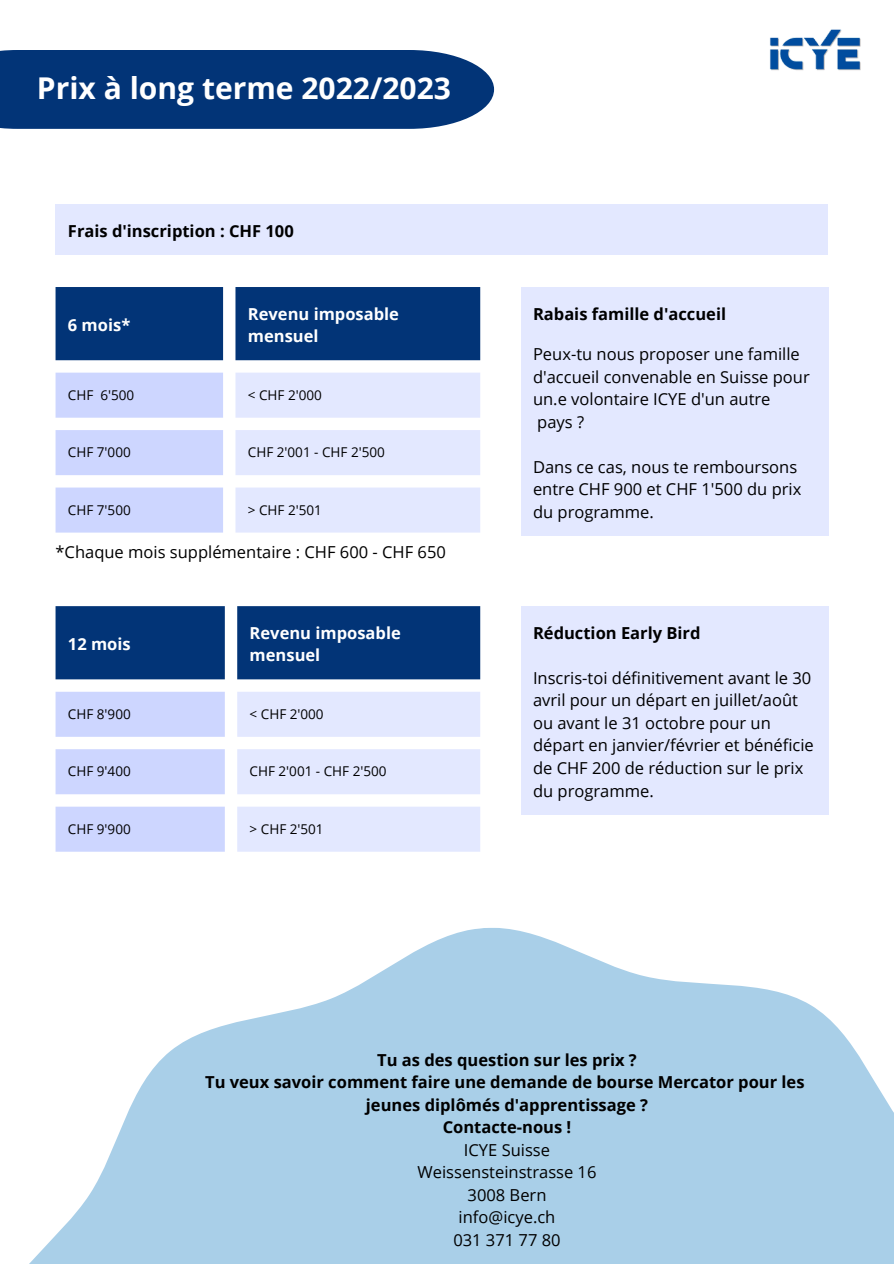
<style>
.page{position:relative;width:894px;height:1264px;background:#fff}
.page>*{position:absolute;margin:0;border:0;box-sizing:border-box;transform-origin:0 0}
.t1{font:700 30px "Open Sans";color:#fff}
.t2{font:16.5px/22.5px "Open Sans";color:#000}
.t3{font:700 16.5px/22.5px "Open Sans";color:#000;text-align:center}
.t4{font:700 16.5px/22.5px "Open Sans";color:#fff}
.t5{font:13.5px "Open Sans";color:#000}
</style>
<div class="page">
<div style="left:0;top:50px;width:494px;height:79px;background:#023477"></div>
<svg style="left:30px;top:928px;width:863px;height:335px;fill:#a9cfe8"></svg>
<img style="left:770px;top:29px;width:91px;height:42px">
<div style="left:56px;top:287px;width:424px;height:73px;background:#023477"></div>
<svg style="left:56px;top:372px;width:167px;height:160px;background:#d4dcff"></svg>
<svg style="left:235px;top:372px;width:245px;height:160px"></svg>
<div style="left:56px;top:606px;width:424px;height:73px;background:#023477"></div>
<svg style="left:56px;top:691px;width:169px;height:160px"></svg>
<svg style="left:237px;top:692px;width:243px;height:159px"></svg>
<div style="left:56px;top:205px;width:772px;height:50px;background:#e3e8ff"></div>
<div style="left:520px;top:287px;width:308px;height:249px;background:#e3e8ff"></div>
<div style="left:520px;top:606px;width:308px;height:208px;background:#e3e8ff"></div>
<h1 class="t1" style="left:37px;top:67px;width:415px">Prix à long terme 2022/2023</h1>
<p class="t3" style="left:68px;top:220px;width:227px">Frais d'inscription : CHF 100</p>
<p class="t4" style="left:68px;top:313px;width:64px">6 mois*</p>
<p class="t4" style="left:248px;top:302px;width:153px">Revenu imposable mensuel</p>
<p class="t5" style="left:68px;top:385px;width:68px">CHF 6'500</p>
<p class="t5" style="left:248px;top:385px;width:76px">&lt; CHF 2'000</p>
<p class="t5" style="left:68px;top:442px;width:64px">CHF 7'000</p>
<p class="t5" style="left:248px;top:442px;width:138px">CHF 2'001 - CHF 2'500</p>
<p class="t5" style="left:68px;top:500px;width:64px">CHF 7'500</p>
<p class="t5" style="left:248px;top:500px;width:76px">&gt; CHF 2'501</p>
<p class="t2" style="left:56px;top:540px;width:392px">*Chaque mois supplémentaire : CHF 600 - CHF 650</p>
<p class="t4" style="left:68px;top:632px;width:64px">12 mois</p>
<p class="t4" style="left:249px;top:621px;width:153px">Revenu imposable mensuel</p>
<p class="t5" style="left:68px;top:704px;width:64px">CHF 8'900</p>
<p class="t5" style="left:249px;top:704px;width:76px">&lt; CHF 2'000</p>
<p class="t5" style="left:68px;top:761px;width:64px">CHF 9'400</p>
<p class="t5" style="left:249px;top:761px;width:138px">CHF 2'001 - CHF 2'500</p>
<p class="t5" style="left:68px;top:819px;width:64px">CHF 9'900</p>
<p class="t5" style="left:249px;top:819px;width:76px">&gt; CHF 2'501</p>
<p class="t3" style="left:533px;top:302px;width:194px">Rabais famille d'accueil</p>
<p class="t2" style="left:533px;top:342px;width:278px">Peux-tu nous proposer une famille d'accueil convenable en Suisse pour un.e volontaire ICYE d'un autre pays ?</p>
<p class="t2" style="left:533px;top:455px;width:270px">Dans ce cas, nous te remboursons entre CHF 900 et CHF 1'500 du prix du programme.</p>
<p class="t3" style="left:533px;top:621px;width:169px">Réduction Early Bird</p>
<p class="t2" style="left:533px;top:666px;width:282px">Inscris-toi définitivement avant le 30 avril pour un départ en juillet/août ou avant le 31 octobre pour un départ en janvier/février et bénéficie de CHF 200 de réduction sur le prix du programme.</p>
<p class="t3" style="left:205px;top:1048px;width:600px">Tu as des question sur les prix ?<br>Tu veux savoir comment faire une demande de bourse Mercator pour les jeunes diplômés d'apprentissage ?<br>Contacte-nous !</p>
<p class="t2" style="left:417px;top:1138px;width:180px;text-align:center">ICYE Suisse<br>Weissensteinstrasse 16<br>3008 Bern info@icye.ch<br>031 371 77 80</p>
</div>
